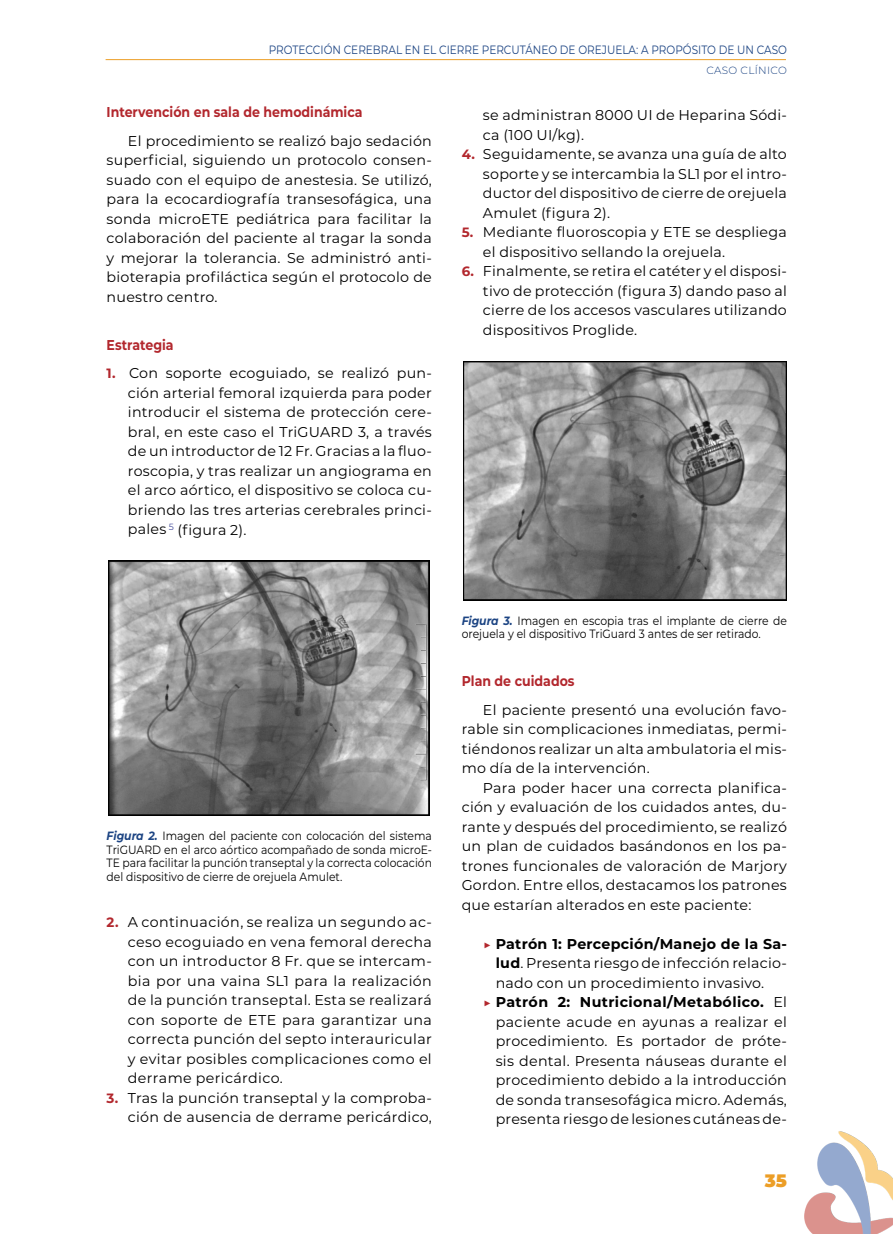
<style>
.page{position:relative;width:893px;height:1234px;background:#fff}
.page>*{position:absolute;margin:0;border:0;box-sizing:border-box;transform-origin:0 0}
.t1{font:900 18px "Montserrat";color:#ec9e26}
.t2{font:14.25px/19.5px "Montserrat";letter-spacing:.015em;color:#000;text-align:justify}
.t3{font:700 14.25px "Montserrat";letter-spacing:.02em;color:#000}
.t4{font:700 14.25px "Montserrat";color:#b2272d;scale:.88 1}
.t5{font:12.15px "Montserrat";color:#1c4483;scale:.87 1}
.t6{font:12px/13.5px "Montserrat";color:#000;text-align:justify;scale:.9 1}
.t7{font:300 10.5px "Montserrat";letter-spacing:.03em;color:#1c4483}
.s1{font-weight:700;font-size:13.5px;color:#b2272d}
.s2{font-weight:700;font-style:italic;color:#1c4483}
.s3{font-weight:400;font-size:13.5px;color:#b2272d}
.s4{font-weight:700}
.s5{font-weight:400}
</style>
<div class="page">
<hr style="left:106px;top:59px;width:680px;height:1px;background:#ec9e26">
<img style="left:804px;top:1131px;width:89px;height:102px">
<img style="left:109px;top:560px;width:320px;height:255px">
<img style="left:463px;top:361px;width:323px;height:239px">
<p class="t5" style="left:269px;top:41px;width:597px">PROTECCIÓN CEREBRAL EN EL CIERRE PERCUTÁNEO DE OREJUELA: A PROPÓSITO DE UN CASO</p>
<p class="t7" style="left:706px;top:63px;width:82px">CASO CLÍNICO</p>
<p class="t4" style="left:107px;top:102px;width:292px">Intervención en sala de hemodinámica</p>
<p class="t2" style="left:107px;top:130px;width:327px;text-indent:21px">El procedimiento se realizó bajo sedación superficial, siguiendo un protocolo consen&shy;suado con el equipo de anestesia. Se utilizó, para la ecocardiografía transesofágica, una sonda microETE pediátrica para facilitar la colaboración del paciente al tragar la sonda y mejorar la tolerancia. Se administró anti&shy;bioterapia profiláctica según el protocolo de nuestro centro.</p>
<p class="t4" style="left:107px;top:334px;width:78px">Estrategia</p>
<p class="t2" style="left:128px;top:363px;width:306px;text-indent:-21px"><span class="s1">1.</span> Con soporte ecoguiado, se realizó pun&shy;ción arterial femoral izquierda para poder introducir el sistema de protección cere&shy;bral, en este caso el TriGUARD 3, a través de un introductor de 12 Fr. Gracias a la fluo&shy;roscopia, y tras realizar un angiograma en el arco aórtico, el dispositivo se coloca cu&shy;briendo las tres arterias cerebrales princi&shy;pales <sup>5</sup> (figura 2).</p>
<p class="t2" style="left:483px;top:105px;width:305px">se administran 8000 UI de Heparina Sódi&shy;ca (100 UI/kg).</p>
<p class="t2" style="left:483px;top:144px;width:306px;text-indent:-21px"><span class="s1">4.</span> Seguidamente, se avanza una guía de alto soporte y se intercambia la SL1 por el intro&shy;ductor del dispositivo de cierre de orejuela Amulet (figura 2).</p>
<p class="t2" style="left:483px;top:222px;width:305px;text-indent:-21px"><span class="s1">5.</span> Mediante fluoroscopia y ETE se despliega el dispositivo sellando la orejuela.</p>
<p class="t2" style="left:483px;top:261px;width:305px;text-indent:-21px"><span class="s1">6.</span> Finalmente, se retira el catéter y el disposi&shy;tivo de protección (figura 3) dando paso al cierre de los accesos vasculares utilizando dispositivos Proglide.</p>
<p class="t6" style="left:107px;top:828px;width:363px"><span class="s2">Figura 2.</span> Imagen del paciente con colocación del sistema TriGUARD en el arco aórtico acompañado de sonda microE-TE para facilitar la punción transeptal y la correcta colocación del dispositivo de cierre de orejuela Amulet.</p>
<p class="t2" style="left:128px;top:911px;width:306px;text-indent:-21px"><span class="s1">2.</span> A continuación, se realiza un segundo ac&shy;ceso ecoguiado en vena femoral derecha con un introductor 8 Fr. que se intercam&shy;bia por una vaina SL1 para la realización de la punción transeptal. Esta se realizará con soporte de ETE para garantizar una correcta punción del septo interauricular y evitar posibles complicaciones como el derrame pericárdico.</p>
<p class="t2" style="left:107px;top:1087px;width:327px;text-align:right"><span class="s1">3.</span> Tras la punción transeptal y la comproba&shy;ción de ausencia de derrame pericárdico,</p>
<p class="t6" style="left:462px;top:613px;width:363px"><span class="s2">Figura 3.</span> Imagen en escopia tras el implante de cierre de orejuela y el dispositivo TriGuard 3 antes de ser retirado.</p>
<p class="t4" style="left:462px;top:670px;width:130px">Plan de cuidados</p>
<p class="t2" style="left:462px;top:699px;width:327px;text-indent:21px">El paciente presentó una evolución favo&shy;rable sin complicaciones inmediatas, permi&shy;tiéndonos realizar un alta ambulatoria el mis&shy;mo día de la intervención.</p>
<p class="t2" style="left:462px;top:777px;width:327px;text-indent:21px">Para poder hacer una correcta planifica&shy;ción y evaluación de los cuidados antes, du&shy;rante y después del procedimiento, se realizó un plan de cuidados basándonos en los pa&shy;trones funcionales de valoración de Marjory Gordon. Entre ellos, destacamos los patrones que estarían alterados en este paciente:</p>
<p class="t3" style="left:483px;top:933px;width:306px"><span class="s3">▶</span> Patrón 1: Percepción/Manejo de la Sa-</p>
<p class="t2" style="left:496px;top:952px;width:293px"><span class="s4">lud</span>. Presenta riesgo de infección relacio-</p>
<p class="t2" style="left:496px;top:972px;width:270px">nado con un procedimiento invasivo.</p>
<p class="t3" style="left:483px;top:991px;width:306px"><span class="s3">▶</span> Patrón 2: Nutricional/Metabólico. <span class="s5">El</span></p>
<p class="t2" style="left:496px;top:1011px;width:293px">paciente acude en ayunas a realizar el</p>
<p class="t2" style="left:496px;top:1030px;width:293px">procedimiento. Es portador de próte-</p>
<p class="t2" style="left:496px;top:1050px;width:293px">sis dental. Presenta náuseas durante el</p>
<p class="t2" style="left:496px;top:1069px;width:293px">procedimiento debido a la introducción</p>
<p class="t2" style="left:496px;top:1089px;width:293px">de sonda transesofágica micro. Además,</p>
<p class="t2" style="left:496px;top:1108px;width:293px">presenta riesgo de lesiones cutáneas de-</p>
<p class="t1" style="left:765px;top:1166px;width:24px">35</p>
</div>
